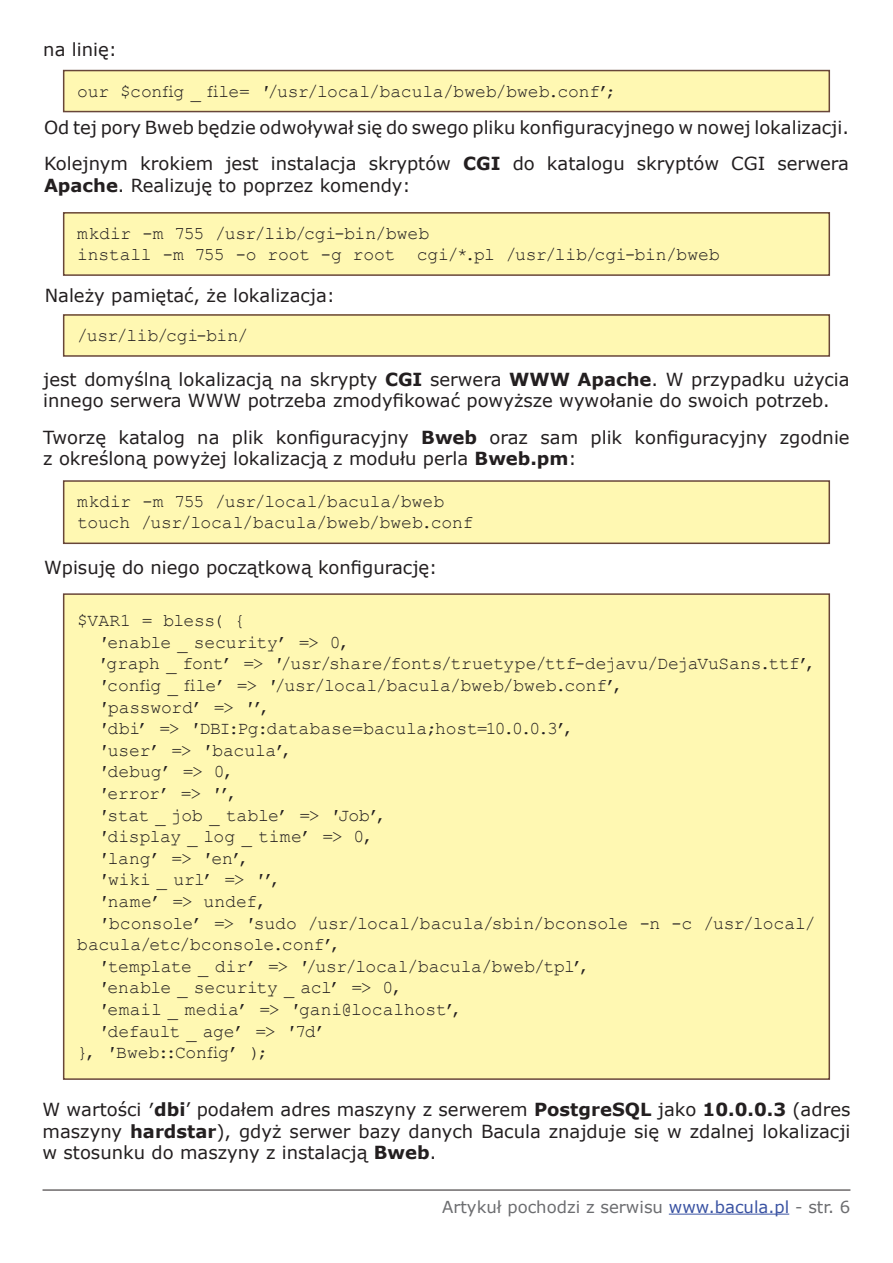
<style>
.page{position:relative;width:893px;height:1263px;background:#fff}
.page>*{position:absolute;margin:0;border:0;box-sizing:border-box;transform-origin:0 0}
.w_ramce{font:18px/21.6px "Courier New";letter-spacing:-.01em;color:#231f20}
.Normalny__Web{font:18px/21.6px "Verdana";color:#231f20}
.t1{font:16.5px "Verdana";color:#6c6d70}
.s1{font-weight:700}
.s2{color:#3a53a3}
</style>
<div class="page">
<hr style="left:43px;top:1190px;width:807px;height:1px;background:#231f20">
<hr style="left:669px;top:1213px;width:120px;height:1px;background:#3a53a3">
<div style="left:64px;top:71px;width:765px;height:41px;background:#fff8b2"></div>
<div style="left:63px;top:70px;width:767px;height:42px;border:2px solid #684639"></div>
<div style="left:64px;top:213px;width:765px;height:62px;background:#fff8b2"></div>
<div style="left:63px;top:212px;width:767px;height:64px;border:2px solid #684639"></div>
<div style="left:64px;top:315px;width:765px;height:41px;background:#fff8b2"></div>
<div style="left:63px;top:314px;width:767px;height:43px;border:2px solid #684639"></div>
<div style="left:64px;top:481px;width:765px;height:62px;background:#fff8b2"></div>
<div style="left:63px;top:480px;width:767px;height:64px;border:2px solid #684639"></div>
<div style="left:64px;top:594px;width:765px;height:485px;background:#fff8b2"></div>
<div style="left:63px;top:593px;width:767px;height:487px;border:2px solid #684639"></div>
<p class="Normalny__Web" style="left:43px;top:38px;width:75px">na linię:</p>
<p class="w_ramce" style="left:77px;top:80px;width:541px">our $config _ file= ′/usr/local/bacula/bweb/bweb.conf’;</p>
<p class="Normalny__Web" style="left:44px;top:116px;width:806px">Od tej pory Bweb będzie odwoływał się do swego pliku konfiguracyjnego w nowej lokalizacji.</p>
<p class="Normalny__Web" style="left:44px;top:152px;width:806px">Kolejnym krokiem jest instalacja skryptów <span class="s1">CGI</span> do katalogu skryptów CGI serwera<br><span class="s1">Apache</span>. Realizuję to poprzez komendy:</p>
<p class="w_ramce" style="left:77px;top:222px;width:354px">mkdir -m 755 /usr/lib/cgi-bin/bweb</p>
<p class="w_ramce" style="left:77px;top:243px;width:644px">install -m 755 -o root -g root cgi/*.pl /usr/lib/cgi-bin/bweb</p>
<p class="Normalny__Web" style="left:45px;top:284px;width:292px">Należy pamiętać, że lokalizacja:</p>
<p class="w_ramce" style="left:77px;top:324px;width:173px">/usr/lib/cgi-bin/</p>
<p class="Normalny__Web" style="left:43px;top:368px;width:808px">jest domyślną lokalizacją na skrypty <span class="s1">CGI</span> serwera <span class="s1">WWW Apache</span>. W przypadku użycia innego serwera WWW potrzeba zmodyfikować powyższe wywołanie do swoich potrzeb.</p>
<p class="Normalny__Web" style="left:43px;top:426px;width:808px">Tworzę katalog na plik konfiguracyjny <span class="s1">Bweb</span> oraz sam plik konfiguracyjny zgodnie z określoną powyżej lokalizacją z modułu perla <span class="s1">Bweb.pm</span>:</p>
<p class="w_ramce" style="left:77px;top:490px;width:369px">mkdir -m 755 /usr/local/bacula/bweb</p>
<p class="w_ramce" style="left:77px;top:511px;width:398px">touch /usr/local/bacula/bweb/bweb.conf</p>
<p class="Normalny__Web" style="left:44px;top:556px;width:395px">Wpisuję do niego początkową konfigurację:</p>
<p class="w_ramce" style="left:77px;top:609px;width:170px">$VAR1 = bless( {</p>
<p class="w_ramce" style="left:99px;top:631px;width:252px">′enable _ security’ =&gt; 0,</p>
<p class="w_ramce" style="left:98px;top:652px;width:719px">′graph _ font’ =&gt; ′/usr/share/fonts/truetype/ttf-dejavu/DejaVuSans.ttf’,</p>
<p class="w_ramce" style="left:99px;top:674px;width:526px">′config _ file’ =&gt; ′/usr/local/bacula/bweb/bweb.conf’,</p>
<p class="w_ramce" style="left:99px;top:695px;width:173px">′password’ =&gt; ′’,</p>
<p class="w_ramce" style="left:99px;top:717px;width:476px">′dbi’ =&gt; ′DBI:Pg:database=bacula;host=10.0.0.3’,</p>
<p class="w_ramce" style="left:99px;top:739px;width:195px">′user’ =&gt; ′bacula’,</p>
<p class="w_ramce" style="left:99px;top:760px;width:136px">′debug’ =&gt; 0,</p>
<p class="w_ramce" style="left:99px;top:782px;width:140px">′error’ =&gt; ′’,</p>
<p class="w_ramce" style="left:99px;top:803px;width:289px">′stat _ job _ table’ =&gt; ′Job’,</p>
<p class="w_ramce" style="left:99px;top:825px;width:276px">′display _ log _ time’ =&gt; 0,</p>
<p class="w_ramce" style="left:99px;top:847px;width:152px">′lang’ =&gt; ′en’,</p>
<p class="w_ramce" style="left:99px;top:868px;width:183px">′wiki _ url’ =&gt; ′’,</p>
<p class="w_ramce" style="left:99px;top:890px;width:169px">′name’ =&gt; undef,</p>
<p class="w_ramce" style="left:77px;top:911px;width:740px;text-indent:22px">′bconsole’ =&gt; ′sudo /usr/local/bacula/sbin/bconsole -n -c /usr/local/ bacula/etc/bconsole.conf’,</p>
<p class="w_ramce" style="left:99px;top:955px;width:492px">′template _ dir’ =&gt; ′/usr/local/bacula/bweb/tpl’,</p>
<p class="w_ramce" style="left:99px;top:976px;width:305px">′enable _ security _ acl’ =&gt; 0,</p>
<p class="w_ramce" style="left:99px;top:998px;width:365px">′email _ media’ =&gt; ′gani@localhost’,</p>
<p class="w_ramce" style="left:99px;top:1019px;width:229px">′default _ age’ =&gt; ′7d’</p>
<p class="w_ramce" style="left:77px;top:1041px;width:192px">}, ′Bweb::Config’ );</p>
<p class="Normalny__Web" style="left:43px;top:1098px;width:809px;text-align:justify">W wartości ′<span class="s1">dbi</span>’ podałem adres maszyny z serwerem <span class="s1">PostgreSQL</span> jako <span class="s1">10.0.0.3</span> (adres maszyny <span class="s1">hardstar</span>), gdyż serwer bazy danych Bacula znajduje się w zdalnej lokalizacji w stosunku do maszyny z instalacją <span class="s1">Bweb</span>.</p>
<p class="t1" style="left:442px;top:1196px;width:410px">Artykuł pochodzi z serwisu <span class="s2">www.bacula.pl</span> - str. 6</p>
</div>
